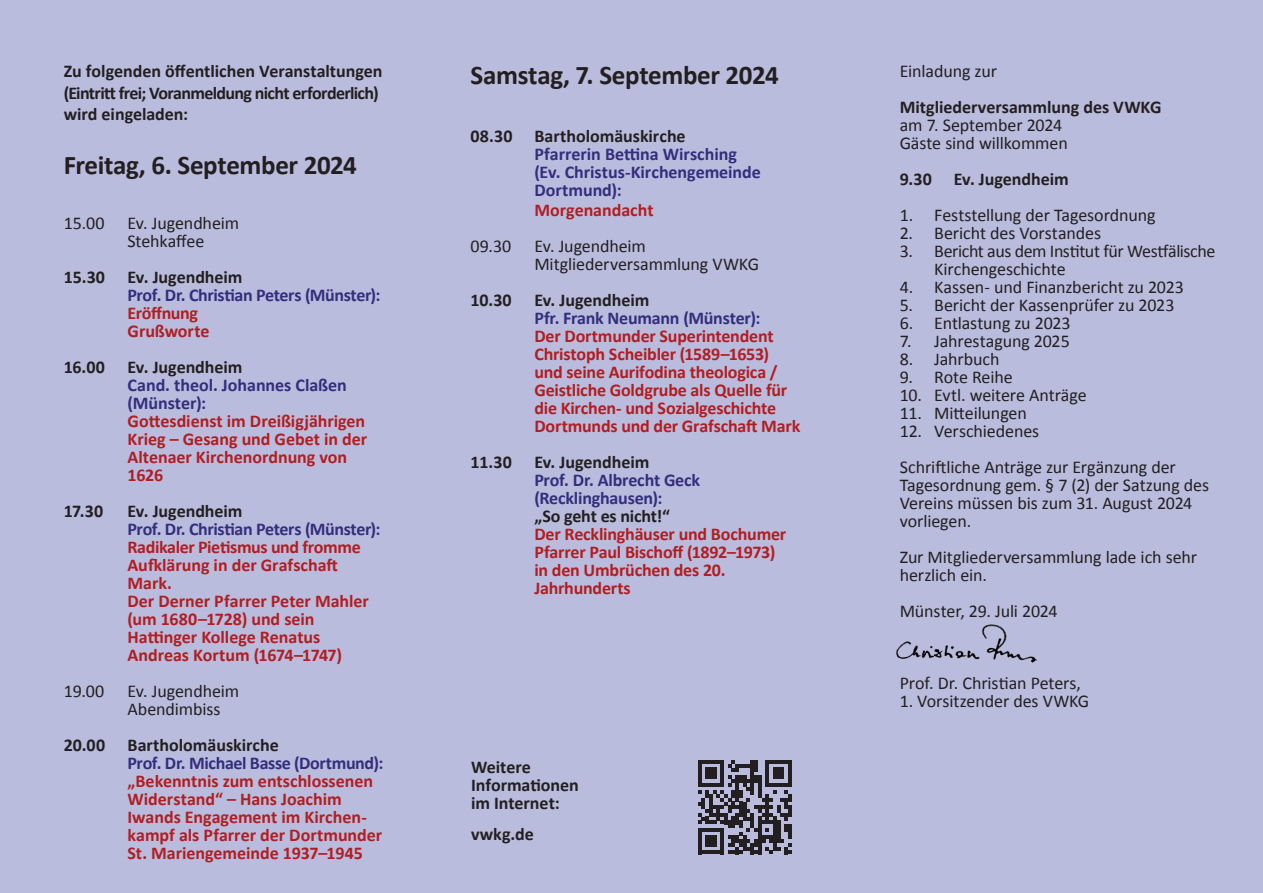
<style>
.page{position:relative;width:1263px;height:893px;background:#babcdd}
.page>*{position:absolute;margin:0;border:0;box-sizing:border-box;transform-origin:0 0}
.t1{font:700 27px "Calibri";letter-spacing:-.015em;color:#231f20}
.t2{font:700 18px/18px "Calibri";letter-spacing:-.005em;color:#b11e22}
.t3{font:18px/18px "Calibri";letter-spacing:-.01em;color:#231f20}
.t4{font:700 18px/21.6px "Calibri";letter-spacing:-.005em;color:#231f20}
.t5{font:700 18px/18px "Calibri";letter-spacing:-.01em;color:#332e7d}
</style>
<div class="page">
<img style="left:896px;top:624px;width:141px;height:39px">
<svg style="left:698px;top:760px;width:94px;height:94px"></svg>
<p class="t4" style="left:64px;top:60px;width:320px">Zu folgenden öffentlichen Veranstaltungen (Eintritt frei; Voranmeldung nicht erforderlich) wird eingeladen:</p>
<h1 class="t1" style="left:64px;top:146px;width:295px">Freitag, 6. September 2024</h1>
<p class="t3" style="left:64px;top:214px;width:42px">15.00</p>
<p class="t3" style="left:128px;top:214px;width:113px">Ev. Jugendheim<br>Stehkaffee</p>
<p class="t4" style="left:64px;top:266px;width:43px">15.30</p>
<p class="t4" style="left:128px;top:266px;width:116px">Ev. Jugendheim</p>
<p class="t5" style="left:128px;top:286px;width:254px">Prof. Dr. Christian Peters (Münster):</p>
<p class="t2" style="left:128px;top:304px;width:84px">Eröffnung<br>Grußworte</p>
<p class="t4" style="left:64px;top:356px;width:43px">16.00</p>
<p class="t4" style="left:128px;top:356px;width:116px">Ev. Jugendheim</p>
<p class="t5" style="left:128px;top:376px;width:221px">Cand. theol. Johannes Claßen (Münster):</p>
<p class="t2" style="left:128px;top:412px;width:241px">Gottesdienst im Dreißigjährigen<br>Krieg – Gesang und Gebet in der<br>Altenaer Kirchenordnung von<br>1626</p>
<p class="t4" style="left:64px;top:500px;width:41px">17.30</p>
<p class="t4" style="left:128px;top:500px;width:116px">Ev. Jugendheim</p>
<p class="t5" style="left:128px;top:520px;width:254px">Prof. Dr. Christian Peters (Münster):</p>
<p class="t2" style="left:128px;top:538px;width:243px">Radikaler Pietismus und fromme<br>Aufklärung in der Grafschaft<br>Mark.<br>Der Derner Pfarrer Peter Mahler (um 1680–1728) und sein<br>Hattinger Kollege Renatus<br>Andreas Kortum (1674–1747)</p>
<p class="t3" style="left:64px;top:682px;width:42px">19.00</p>
<p class="t3" style="left:128px;top:682px;width:113px">Ev. Jugendheim<br>Abendimbiss</p>
<p class="t4" style="left:64px;top:734px;width:217px">20.00 Bartholomäuskirche</p>
<p class="t5" style="left:128px;top:754px;width:257px">Prof. Dr. Michael Basse (Dortmund):</p>
<p class="t2" style="left:128px;top:772px;width:256px">„Bekenntnis zum entschlossenen<br>Widerstand“ – Hans Joachim<br>Iwands Engagement im Kirchen&shy;kampf als Pfarrer der Dortmunder<br>St. Mariengemeinde 1937–1945</p>
<h1 class="t1" style="left:471px;top:56px;width:310px">Samstag, 7. September 2024</h1>
<p class="t4" style="left:471px;top:124px;width:217px">08.30 Bartholomäuskirche</p>
<p class="t5" style="left:534px;top:144px;width:228px">Pfarrerin Bettina Wirsching (Ev. Christus-Kirchengemeinde<br>Dortmund):</p>
<p class="t2" style="left:534px;top:200px;width:121px">Morgenandacht</p>
<p class="t3" style="left:471px;top:236px;width:42px">09.30</p>
<p class="t3" style="left:534px;top:236px;width:226px">Ev. Jugendheim<br>Mitgliederversammlung VWKG</p>
<p class="t4" style="left:471px;top:288px;width:43px">10.30</p>
<p class="t4" style="left:534px;top:288px;width:116px">Ev. Jugendheim</p>
<p class="t5" style="left:534px;top:308px;width:227px">Pfr. Frank Neumann (Münster):</p>
<p class="t2" style="left:534px;top:326px;width:267px">Der Dortmunder Superintendent Christoph Scheibler (1589–1653) und seine Aurifodina theologica / Geistliche Goldgrube als Quelle für die Kirchen- und Sozialgeschichte Dortmunds und der Grafschaft Mark</p>
<p class="t4" style="left:471px;top:450px;width:180px">11.30 Ev. Jugendheim</p>
<p class="t5" style="left:534px;top:470px;width:167px">Prof. Dr. Albrecht Geck (Recklinghausen):</p>
<p class="t4" style="left:534px;top:504px;width:137px">„So geht es nicht!“</p>
<p class="t2" style="left:534px;top:524px;width:253px">Der Recklinghäuser und Bochumer<br>Pfarrer Paul Bischoff (1892–1973) in den Umbrüchen des 20.<br>Jahrhunderts</p>
<p class="t4" style="left:471px;top:757px;width:109px;line-height:18px">Weitere<br>Informationen im Internet:</p>
<p class="t4" style="left:471px;top:822px;width:64px">vwkg.de</p>
<p class="t3" style="left:900px;top:62px;width:99px">Einladung zur</p>
<p class="t4" style="left:900px;top:96px;width:263px">Mitgliederversammlung des VWKG</p>
<p class="t3" style="left:900px;top:116px;width:170px">am 7. September 2024<br>Gäste sind willkommen</p>
<p class="t4" style="left:900px;top:168px;width:170px">9.30 Ev. Jugendheim</p>
<p class="t3" style="left:900px;top:206px;width:257px">1. Feststellung der Tagesordnung</p>
<p class="t3" style="left:900px;top:224px;width:203px">2. Bericht des Vorstandes</p>
<p class="t3" style="left:934px;top:242px;width:283px;text-indent:-35px">3. Bericht aus dem Institut für Westfälische<br>Kirchengeschichte</p>
<p class="t3" style="left:900px;top:278px;width:286px">4. Kassen- und Finanzbericht zu 2023</p>
<p class="t3" style="left:900px;top:296px;width:276px">5. Bericht der Kassenprüfer zu 2023</p>
<p class="t3" style="left:900px;top:314px;width:172px">6. Entlastung zu 2023</p>
<p class="t3" style="left:900px;top:332px;width:172px">7. Jahrestagung 2025</p>
<p class="t3" style="left:900px;top:350px;width:101px">8. Jahrbuch</p>
<p class="t3" style="left:900px;top:368px;width:114px">9. Rote Reihe</p>
<p class="t3" style="left:900px;top:386px;width:188px">10. Evtl. weitere Anträge</p>
<p class="t3" style="left:900px;top:404px;width:129px">11. Mitteilungen</p>
<p class="t3" style="left:900px;top:413px;width:278px;line-height:36px">12. Verschiedenes<br>Schriftliche Anträge zur Ergänzung der</p>
<p class="t3" style="left:900px;top:476px;width:311px">Tagesordnung gem. § 7 (2) der Satzung des<br>Vereins müssen bis zum 31. August 2024 vorliegen.</p>
<p class="t3" style="left:900px;top:548px;width:299px">Zur Mitgliederversammlung lade ich sehr herzlich ein.</p>
<p class="t3" style="left:900px;top:602px;width:159px">Münster, 29. Juli 2024</p>
<p class="t3" style="left:900px;top:674px;width:183px">Prof. Dr. Christian Peters,</p>
<p class="t3" style="left:900px;top:692px;width:191px">1. Vorsitzender des VWKG</p>
</div>
